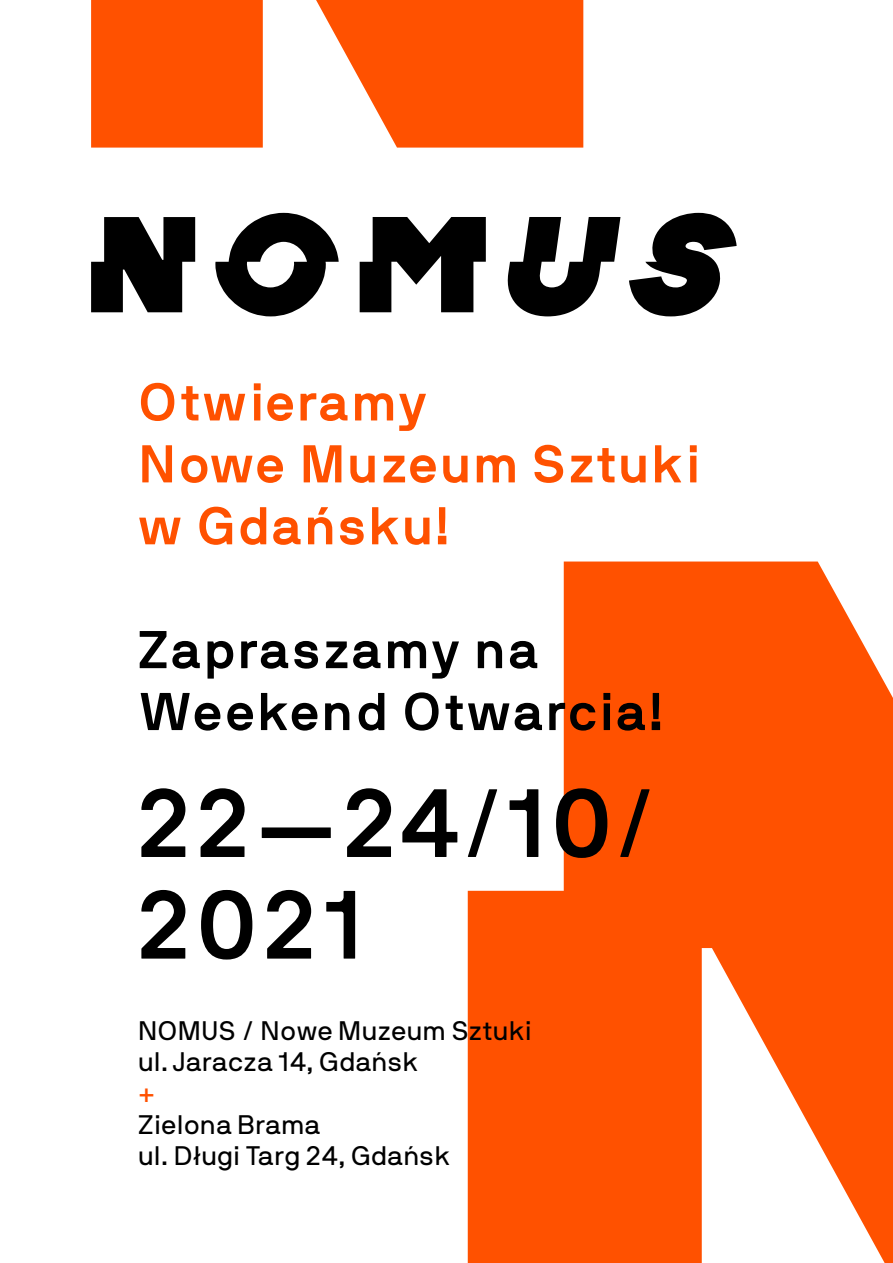
<style>
.page{position:relative;width:893px;height:1263px;background:#fff}
.page>*{position:absolute;margin:0;border:0;box-sizing:border-box;transform-origin:0 0}
.t1{font:700 96.15px/101.6px "NB International Pro";letter-spacing:.045em;color:#000}
.t2{font:700 52.8px/61.9px "NB International Pro";letter-spacing:.045em;color:#ff5100}
.t3{font:700 52.8px/61.9px "NB International Pro";letter-spacing:.045em;color:#000}
.t4{font:26.7px/31.3px "NB International Pro";letter-spacing:.035em;color:#000}
.t5{font:26.7px "NB International Pro";color:#ff5100}
</style>
<div class="page">
<svg style="left:215px;top:213px;width:522px;height:103px;fill:#000"></svg>
<svg style="left:91px;top:217px;width:104px;height:95px"></svg>
<svg style="left:91px;top:0;width:492px;height:148px;fill:#ff5100"></svg>
<svg style="left:468px;top:561px;width:425px;height:702px;fill:#ff5100"></svg>
<h2 class="t2" style="left:139px;top:374px;width:563px">Otwieramy<br>Nowe Muzeum Sztuki w Gdańsku!</h2>
<h2 class="t3" style="left:139px;top:621px;width:526px">Zapraszamy na<br>Weekend Otwarcia!</h2>
<h1 class="t1" style="left:138px;top:777px;width:517px">22—24/10/<br>2021</h1>
<p class="t4" style="left:138px;top:1016px;width:395px">NOMUS / Nowe Muzeum Sztuki ul. Jaracza 14, Gdańsk</p>
<p class="t5" style="left:138px;top:1081px;width:18px">+</p>
<p class="t4" style="left:138px;top:1110px;width:313px">Zielona Brama<br>ul. Długi Targ 24, Gdańsk</p>
</div>
